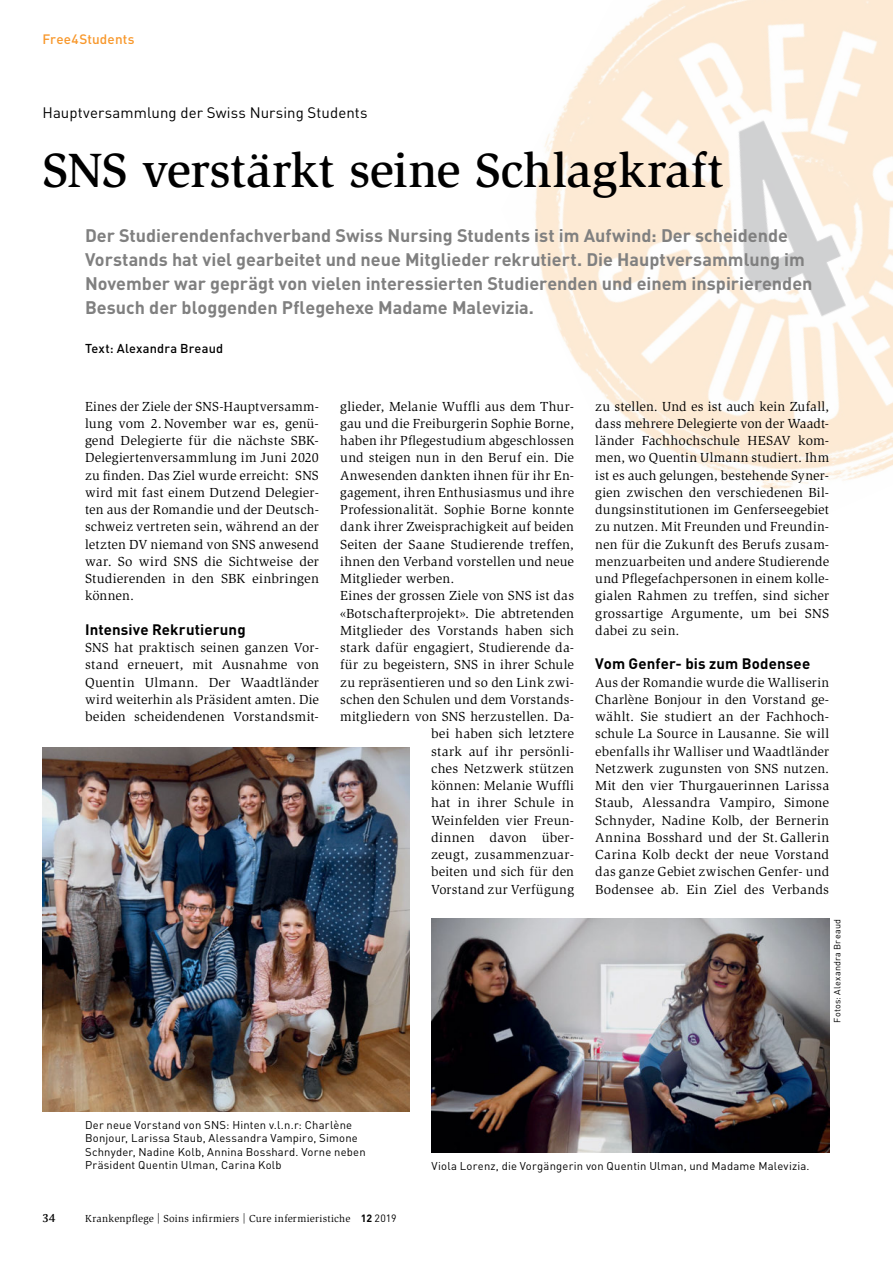
<style>
.page{position:relative;width:893px;height:1263px;background:#fff}
.page>*{position:absolute;margin:0;border:0;box-sizing:border-box;transform-origin:0 0}
.t1{font:500 49.5px "Slimbach Std";color:#000}
.t2{font:700 18px/24px "DIN Pro";color:#808080}
.t3{font:700 15px "DIN Pro";letter-spacing:.01em;color:#000}
.t4{font:15px "DIN Pro";letter-spacing:.005em;color:#000}
.t5{font:13.5px/17.2px "Slimbach Std";letter-spacing:.015em;color:#000;text-align:justify}
.t6{font:500 13.5px "DIN Pro";letter-spacing:.01em;color:#f8972a}
.t7{font:500 12.75px "DIN Pro";letter-spacing:.015em;color:#000}
.t8{font:700 12px "Esta Pro";color:#000}
.t9{font:11.25px/13.5px "DIN Pro";letter-spacing:.02em;color:#000}
.t10{font:10.5px "Slimbach Std";letter-spacing:.025em;color:#000}
.t11{font:9px "DIN Pro";letter-spacing:.025em;color:#000}
.s1{font-family:"DIN Pro";font-weight:700}
.s2{font-family:"DIN Pro"}
</style>
<div class="page">
<img style="left:535px;top:0;width:358px;height:489px">
<img style="left:43px;top:747px;width:367px;height:365px">
<img style="left:431px;top:919px;width:398px;height:233px">
<p class="t6" style="left:43px;top:30px;width:94px">Free4Students</p>
<p class="t4" style="left:43px;top:103px;width:327px">Hauptversammlung der Swiss Nursing Students</p>
<h1 class="t1" style="left:43px;top:141px;width:682px">SNS verstärkt seine Schlagkraft</h1>
<p class="t2" style="left:85px;top:223px;width:729px">Der Studierendenfachverband Swiss Nursing Students ist im Aufwind: Der scheidende Vorstands hat viel gearbeitet und neue Mitglieder rekrutiert. Die Hauptversammlung im November war geprägt von vielen interessierten Studierenden und einem inspirierenden Besuch der bloggenden Pflegehexe Madame Malevizia.</p>
<p class="t7" style="left:85px;top:339px;width:140px">Text: Alexandra Breaud</p>
<p class="t5" style="left:85px;top:398px;width:235px">Eines der Ziele der SNS-Hauptversamm&shy;lung vom 2.November war es, genü&shy;gend Delegierte für die nächste SBK-Delegiertenversammlung im Juni 2020 zu finden. Das Ziel wurde erreicht: SNS wird mit fast einem Dutzend Delegier&shy;ten aus der Romandie und der Deutsch&shy;schweiz vertreten sein, während an der letzten DV niemand von SNS anwesend war. So wird SNS die Sichtweise der Studierenden in den SBK einbringen können.</p>
<p class="t3" style="left:85px;top:619px;width:162px">Intensive Rekrutierung</p>
<p class="t5" style="left:85px;top:639px;width:235px">SNS hat praktisch seinen ganzen Vor&shy;stand erneuert, mit Ausnahme von Quentin Ulmann. Der Waadtländer wird weiterhin als Präsident amten. Die beiden scheidendenen Vorstandsmit-</p>
<p class="t5" style="left:340px;top:398px;width:235px">glieder, Melanie Wuffli aus dem Thur-</p>
<p class="t5" style="left:340px;top:415px;width:235px">gau und die Freiburgerin Sophie Borne,</p>
<p class="t5" style="left:340px;top:432px;width:235px">haben ihr Pflegestudium abgeschlossen</p>
<p class="t5" style="left:340px;top:449px;width:235px">und steigen nun in den Beruf ein. Die</p>
<p class="t5" style="left:340px;top:467px;width:235px">Anwesenden dankten ihnen für ihr En-</p>
<p class="t5" style="left:340px;top:484px;width:235px">gagement, ihren Enthusiasmus und ihre</p>
<p class="t5" style="left:340px;top:501px;width:235px">Professionalität. Sophie Borne konnte</p>
<p class="t5" style="left:340px;top:518px;width:235px">dank ihrer Zweisprachigkeit auf beiden</p>
<p class="t5" style="left:340px;top:536px;width:235px">Seiten der Saane Studierende treffen,</p>
<p class="t5" style="left:340px;top:553px;width:235px">ihnen den Verband vorstellen und neue</p>
<p class="t5" style="left:340px;top:570px;width:116px">Mitglieder werben.</p>
<p class="t5" style="left:340px;top:587px;width:235px">Eines der grossen Ziele von SNS ist das</p>
<p class="t5" style="left:340px;top:605px;width:235px">«Botschafterprojekt». Die abtretenden</p>
<p class="t5" style="left:340px;top:622px;width:235px">Mitglieder des Vorstands haben sich</p>
<p class="t5" style="left:340px;top:639px;width:235px">stark dafür engagiert, Studierende da-</p>
<p class="t5" style="left:340px;top:656px;width:235px">für zu begeistern, SNS in ihrer Schule</p>
<p class="t5" style="left:340px;top:674px;width:235px">zu repräsentieren und so den Link zwi-</p>
<p class="t5" style="left:340px;top:691px;width:235px">schen den Schulen und dem Vorstands-</p>
<p class="t5" style="left:340px;top:708px;width:235px">mitgliedern von SNS herzustellen. Da-</p>
<p class="t5" style="left:431px;top:725px;width:144px">bei haben sich letztere</p>
<p class="t5" style="left:431px;top:743px;width:144px">stark auf ihr persönli-</p>
<p class="t5" style="left:431px;top:760px;width:144px">ches Netzwerk stützen</p>
<p class="t5" style="left:431px;top:777px;width:144px">können: Melanie Wuffli</p>
<p class="t5" style="left:431px;top:794px;width:144px">hat in ihrer Schule in</p>
<p class="t5" style="left:431px;top:812px;width:144px">Weinfelden vier Freun-</p>
<p class="t5" style="left:431px;top:829px;width:144px">dinnen davon über-</p>
<p class="t5" style="left:431px;top:846px;width:144px">zeugt, zusammenzuar-</p>
<p class="t5" style="left:431px;top:863px;width:144px">beiten und sich für den</p>
<p class="t5" style="left:431px;top:881px;width:144px">Vorstand zur Verfügung</p>
<p class="t5" style="left:595px;top:398px;width:235px">zu stellen. Und es ist auch kein Zufall, dass mehrere Delegierte von der Waadt&shy;länder Fachhochschule HESAV kom&shy;men, wo Quentin Ulmann studiert. Ihm ist es auch gelungen, bestehende Syner&shy;gien zwischen den verschiedenen Bil&shy;dungsinstitutionen im Genferseegebiet zu nutzen. Mit Freunden und Freundin&shy;nen für die Zukunft des Berufs zusam&shy;menzuarbeiten und andere Studierende und Pflegefachpersonen in einem kolle&shy;gialen Rahmen zu treffen, sind sicher grossartige Argumente, um bei SNS dabei zu sein.</p>
<p class="t3" style="left:595px;top:654px;width:216px">Vom Genfer- bis zum Bodensee</p>
<p class="t5" style="left:595px;top:674px;width:235px">Aus der Romandie wurde die Walliserin Charlène Bonjour in den Vorstand ge&shy;wählt. Sie studiert an der Fachhoch&shy;schule La Source in Lausanne. Sie will ebenfalls ihr Walliser und Waadtländer Netzwerk zugunsten von SNS nutzen.<br>Mit den vier Thurgauerinnen Larissa Staub, Alessandra Vampiro, Simone Schnyder, Nadine Kolb, der Bernerin Annina Bosshard und der St.Gallerin Carina Kolb deckt der neue Vorstand das ganze Gebiet zwischen Genfer- und Bodensee ab. Ein Ziel des Verbands</p>
<p class="t11" style="left:831px;top:1023px;width:105px;rotate:-90deg">Fotos: Alexandra Breaud</p>
<p class="t9" style="left:85px;top:1117px;width:282px">Der neue Vorstand von SNS: Hinten v.l.n.r: Charlène Bonjour, Larissa Staub, Alessandra Vampiro, Simone Schnyder, Nadine Kolb, Annina Bosshard. Vorne neben Präsident Quentin Ulman, Carina Kolb</p>
<p class="t8" style="left:43px;top:1209px;width:14px">34</p>
<p class="t10" style="left:85px;top:1212px;width:313px">Krankenpflege | Soins infirmiers | Cure infermieristiche <span class="s1">12</span> <span class="s2">2019</span></p>
<p class="t9" style="left:431px;top:1158px;width:380px">Viola Lorenz, die Vorgängerin von Quentin Ulman, und Madame Malevizia.</p>
</div>
